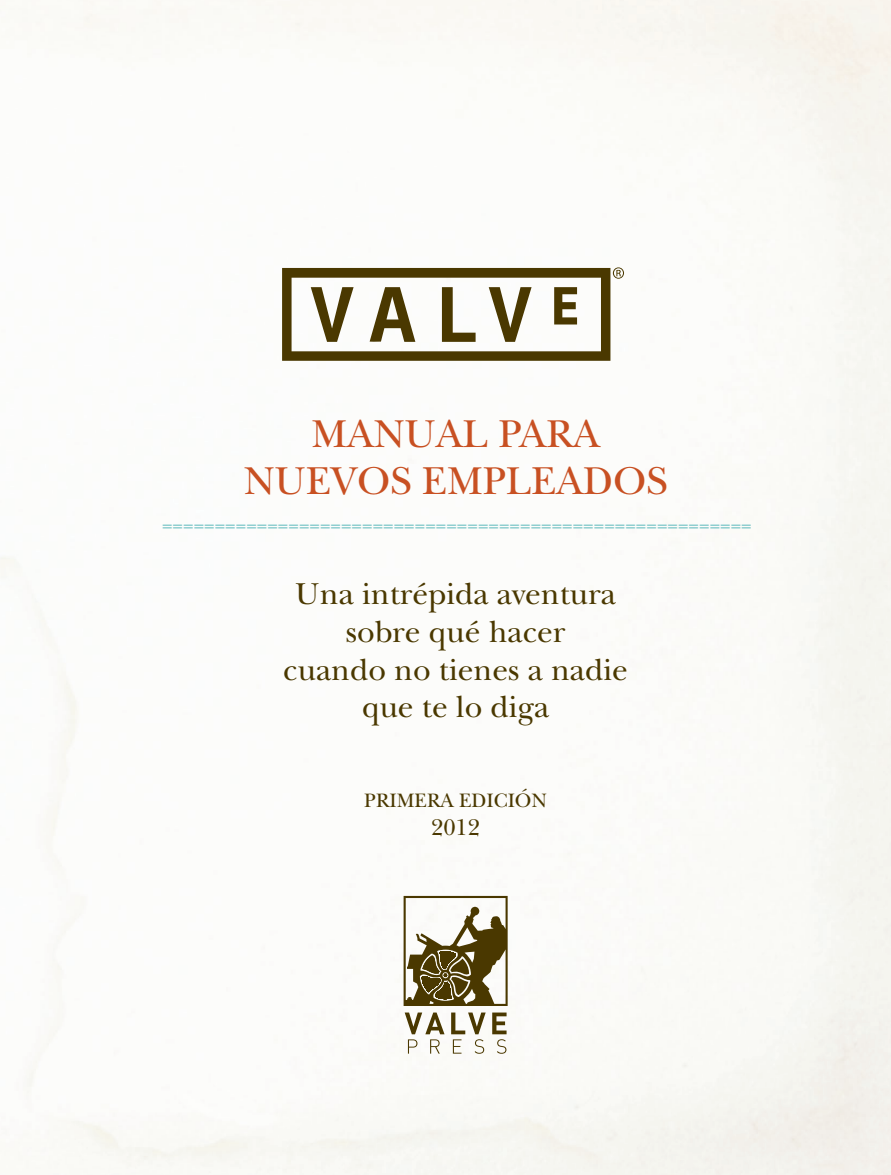
<style>
.page{position:relative;width:891px;height:1175px;background:#fff}
.page>*{position:absolute;margin:0;border:0;box-sizing:border-box;transform-origin:0 0}
.t1{font:40.5px/47.2px "New Baskerville";color:#c85022;text-align:center}
.t2{font:31.5px/37.8px "New Baskerville";color:#4a3800;text-align:center}
.t3{font:23.62px "New Baskerville";color:#4a3800}
.t4{font:italic 20.25px "New Baskerville";color:#6cc0c2}
.t5{font:20.25px "New Baskerville";color:#4a3800}
</style>
<div class="page">
<img style="left:0;top:0;width:891px;height:1174px">
<svg style="left:282px;top:267px;width:342px;height:94px"></svg>
<svg style="left:405px;top:1012px;width:40px;height:41px"></svg>
<svg style="left:451px;top:1012px;width:35px;height:41px"></svg>
<svg style="left:492px;top:1012px;width:15px;height:41px"></svg>
<svg style="left:404px;top:896px;width:104px;height:110px"></svg>
<p class="t1" style="left:244px;top:410px;width:425px">MANUAL PARA<br>NUEVOS EMPLEADOS</p>
<p class="t4" style="left:161px;top:512px;width:591px">========================================================</p>
<p class="t2" style="left:283px;top:575px;width:346px">Una intrépida aventura sobre qué hacer<br>cuando no tienes a nadie que te lo diga</p>
<p class="t5" style="left:364px;top:788px;width:184px">PRIMERA EDICIÓN</p>
<p class="t3" style="left:431px;top:814px;width:51px">2012</p>
</div>
